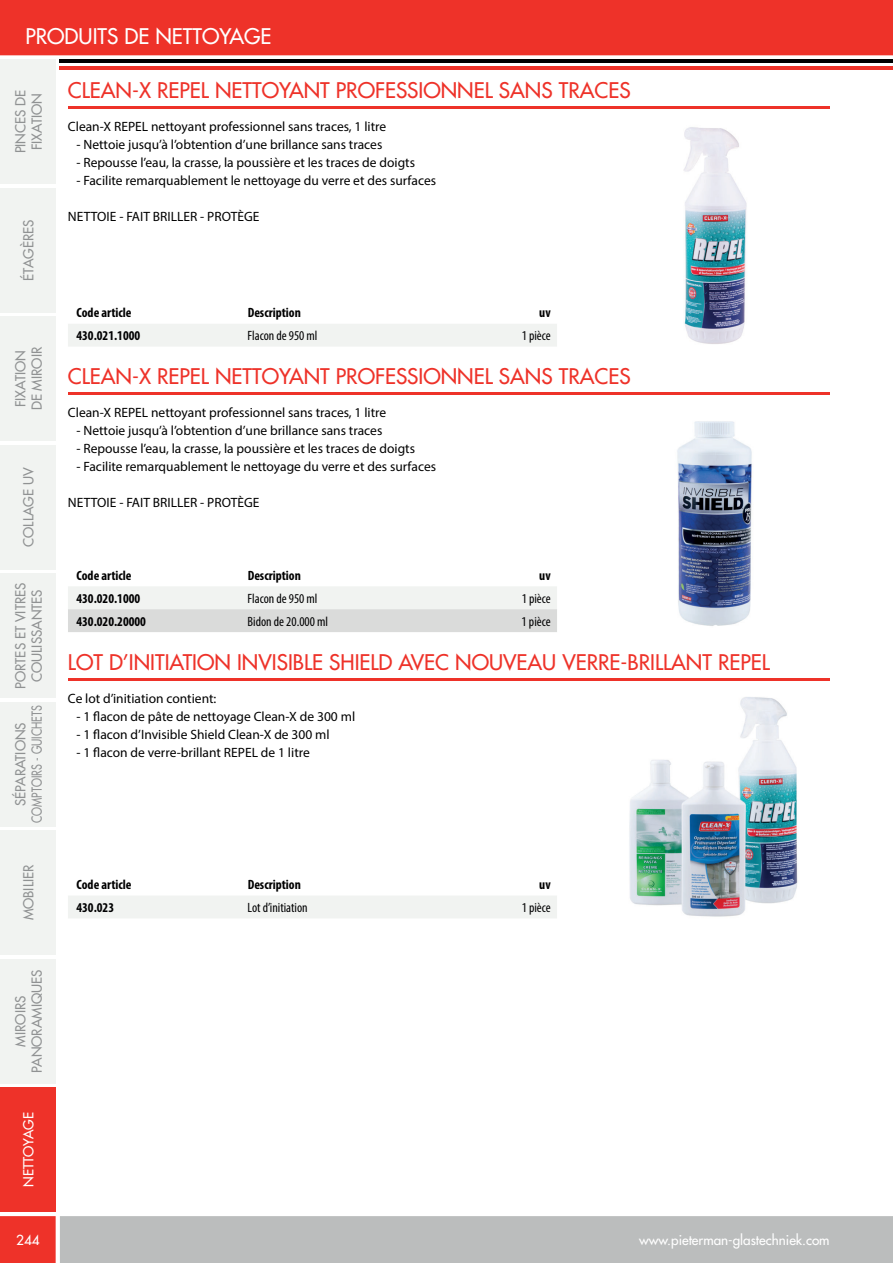
<style>
.page{position:relative;width:893px;height:1263px;background:#fff}
.page>*{position:absolute;margin:0;border:0;box-sizing:border-box;transform-origin:0 0}
.t1{font:500 21px "Futura Std";color:#ee3229}
.t2{font:500 21px "Futura Std";color:#fff}
.t3{font:13.5px "Myriad Pro";color:#000001}
.t4{font:500 13.5px/16.2px "Futura Std";color:#909293;text-align:center}
.t5{font:700 condensed 13.5px "Myriad Pro";color:#000001}
.t6{font:condensed 13.5px "Myriad Pro";color:#000001}
.t7{font:500 13.5px "Futura Std";color:#fff}
</style>
<div class="page">
<div style="left:0;top:0;width:893px;height:55px;background:#ee3229"></div>
<div style="left:0;top:1216px;width:893px;height:47px;background:#bbbdbd"></div>
<div style="left:0;top:60px;width:56px;height:124px;background:#f1f3f1"></div>
<div style="left:0;top:188px;width:56px;height:124px;background:#f1f3f1"></div>
<div style="left:0;top:317px;width:56px;height:124px;background:#f1f3f1"></div>
<div style="left:0;top:445px;width:56px;height:124px;background:#f1f3f1"></div>
<div style="left:0;top:574px;width:56px;height:124px;background:#f1f3f1"></div>
<div style="left:0;top:702px;width:56px;height:124px;background:#f1f3f1"></div>
<div style="left:0;top:831px;width:56px;height:124px;background:#f1f3f1"></div>
<div style="left:0;top:959px;width:56px;height:124px;background:#f1f3f1"></div>
<div style="left:0;top:1088px;width:56px;height:124px;background:#ee3229"></div>
<hr style="left:60px;top:66px;width:833px;height:3px;background:#ee3229">
<hr style="left:60px;top:60px;width:833px;height:3px;background:#000001">
<hr style="left:68px;top:107px;width:761px;height:2px;background:#ee3229">
<hr style="left:68px;top:679px;width:761px;height:2px;background:#ee3229">
<hr style="left:68px;top:392px;width:761px;height:2px;background:#ee3229">
<div style="left:68px;top:324px;width:489px;height:22px;background:#f1f3f1"></div>
<div style="left:68px;top:896px;width:489px;height:22px;background:#f1f3f1"></div>
<svg style="left:68px;top:587px;width:489px;height:45px"></svg>
<img style="left:684px;top:127px;width:63px;height:217px">
<img style="left:677px;top:421px;width:75px;height:205px">
<img style="left:629px;top:697px;width:169px;height:220px">
<h1 class="t2" style="left:25px;top:24px;width:247px">PRODUITS DE NETTOYAGE</h1>
<p class="t4" style="left:13px;top:153px;width:65px;text-align:left;rotate:-90deg">PINCES DE<br>FIXATION</p>
<p class="t4" style="left:21px;top:281px;width:62px;rotate:-90deg">ÉTAGÈRES</p>
<p class="t4" style="left:13px;top:410px;width:65px;text-align:left;rotate:-90deg">FIXATION<br>DE MIROIR</p>
<p class="t4" style="left:21px;top:547px;width:81px;rotate:-90deg">COLLAGE UV</p>
<p class="t4" style="left:13px;top:689px;width:107px;rotate:-90deg">PORTES ET VITRES<br>COULISSANTES</p>
<p class="t4" style="left:13px;top:823px;width:119px;rotate:-90deg">SÉPARATIONS<br>COMPTOIRS - GUICHETS</p>
<p class="t4" style="left:21px;top:920px;width:57px;rotate:-90deg">MOBILIER</p>
<p class="t4" style="left:13px;top:1073px;width:104px;rotate:-90deg">MIROIRS<br>PANORAMIQUES</p>
<p class="t7" style="left:21px;top:1187px;width:76px;rotate:-90deg">NETTOYAGE</p>
<p class="t7" style="left:16px;top:1233px;width:25px">244</p>
<h1 class="t1" style="left:68px;top:79px;width:564px">CLEAN-X REPEL NETTOYANT PROFESSIONNEL SANS TRACES</h1>
<p class="t3" style="left:68px;top:122px;width:320px">Clean-X REPEL nettoyant professionnel sans traces, 1 litre</p>
<p class="t3" style="left:76px;top:140px;width:307px">- Nettoie jusqu’à l’obtention d’une brillance sans traces</p>
<p class="t3" style="left:76px;top:158px;width:340px">- Repousse l’eau, la crasse, la poussière et les traces de doigts</p>
<p class="t3" style="left:76px;top:176px;width:361px">- Facilite remarquablement le nettoyage du verre et des surfaces</p>
<p class="t3" style="left:68px;top:212px;width:193px">NETTOIE - FAIT BRILLER - PROTÈGE</p>
<p class="t5" style="left:76px;top:305px;width:57px">Code article</p>
<p class="t5" style="left:248px;top:305px;width:55px">Description</p>
<p class="t5" style="left:539px;top:305px;width:13px">uv</p>
<p class="t5" style="left:76px;top:328px;width:65px">430.021.1000</p>
<p class="t6" style="left:248px;top:331px;width:71px">Flacon de 950 ml</p>
<p class="t6" style="left:522px;top:331px;width:30px">1 pièce</p>
<h1 class="t1" style="left:68px;top:364px;width:564px">CLEAN-X REPEL NETTOYANT PROFESSIONNEL SANS TRACES</h1>
<p class="t3" style="left:68px;top:407px;width:320px">Clean-X REPEL nettoyant professionnel sans traces, 1 litre</p>
<p class="t3" style="left:76px;top:425px;width:307px">- Nettoie jusqu’à l’obtention d’une brillance sans traces</p>
<p class="t3" style="left:76px;top:443px;width:340px">- Repousse l’eau, la crasse, la poussière et les traces de doigts</p>
<p class="t3" style="left:76px;top:461px;width:361px">- Facilite remarquablement le nettoyage du verre et des surfaces</p>
<p class="t3" style="left:68px;top:497px;width:193px">NETTOIE - FAIT BRILLER - PROTÈGE</p>
<p class="t5" style="left:76px;top:567px;width:57px">Code article</p>
<p class="t5" style="left:248px;top:567px;width:55px">Description</p>
<p class="t5" style="left:539px;top:567px;width:13px">uv</p>
<p class="t5" style="left:76px;top:590px;width:65px">430.020.1000</p>
<p class="t6" style="left:248px;top:593px;width:71px">Flacon de 950 ml</p>
<p class="t6" style="left:522px;top:593px;width:30px">1 pièce</p>
<p class="t5" style="left:76px;top:613px;width:71px">430.020.20000</p>
<p class="t6" style="left:248px;top:616px;width:82px">Bidon de 20.000 ml</p>
<p class="t6" style="left:522px;top:616px;width:30px">1 pièce</p>
<h1 class="t1" style="left:68px;top:650px;width:703px">LOT D’INITIATION INVISIBLE SHIELD AVEC NOUVEAU VERRE-BRILLANT REPEL</h1>
<p class="t3" style="left:68px;top:694px;width:150px">Ce lot d’initiation contient:</p>
<p class="t3" style="left:76px;top:712px;width:280px">- 1 flacon de pâte de nettoyage Clean-X de 300 ml</p>
<p class="t3" style="left:76px;top:730px;width:255px">- 1 flacon d’Invisible Shield Clean-X de 300 ml</p>
<p class="t3" style="left:76px;top:748px;width:235px">- 1 flacon de verre-brillant REPEL de 1 litre</p>
<p class="t5" style="left:76px;top:877px;width:57px">Code article</p>
<p class="t5" style="left:248px;top:877px;width:55px">Description</p>
<p class="t5" style="left:539px;top:877px;width:13px">uv</p>
<p class="t5" style="left:76px;top:900px;width:39px">430.023</p>
<p class="t6" style="left:248px;top:902px;width:62px">Lot d’initiation</p>
<p class="t6" style="left:522px;top:902px;width:31px">1 pièce</p>
<p class="t7" style="left:639px;top:1233px;width:192px">www.pieterman-glastechniek.com</p>
</div>
